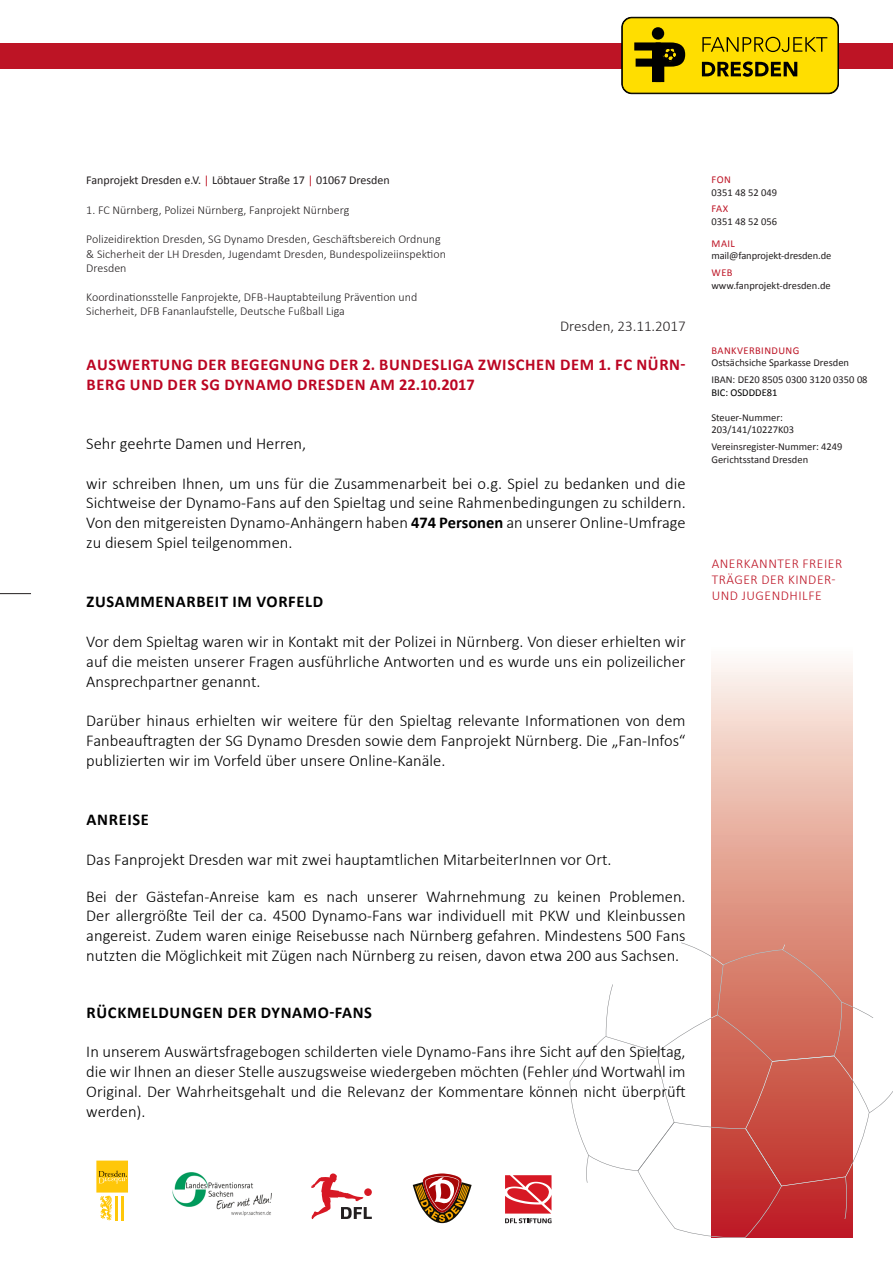
<style>
.page{position:relative;width:893px;height:1263px;background:#fff}
.page>*{position:absolute;margin:0;border:0;box-sizing:border-box;transform-origin:0 0}
.t1{font:300 16.5px/19.8px "Calibri";color:#000;text-align:justify}
.t2{font:700 16.5px/19.8px "Calibri";letter-spacing:.04em;color:#bb0522}
.t3{font:700 16.5px "Calibri";letter-spacing:.04em;color:#000}
.t4{font:300 15px "Calibri";color:#231f20}
.t5{font:300 13.5px/16.2px "Calibri";letter-spacing:.04em;color:#bd1425}
.t6{font:300 12px/14.4px "Calibri";color:#231f20}
.t7{font:12px "Calibri";color:#231f20}
.t8{font:10.5px "Calibri";color:#231f20}
.t9{font:10.5px "Calibri";letter-spacing:.04em;color:#bd1425}
.t10{font:10.5px "Calibri";color:#000}
.s1{color:#bd1425}
.s2{font-weight:700}
</style>
<div class="page">
<hr style="left:0;top:593px;width:31px;height:1px;background:#231f20">
<svg style="left:711px;top:663px;width:142px;height:279px;background:#ebbcae"></svg>
<div style="left:0;top:43px;width:893px;height:26px;background:#bd1425"></div>
<svg style="left:570px;top:942px;width:323px;height:296px"></svg>
<svg style="left:413px;top:1173px;width:59px;height:50px"></svg>
<div style="left:97px;top:1192px;width:31px;height:31px;border:1px solid #fff"></div>
<hr style="left:115px;top:1196px;width:3px;height:24px;background:#ffc709">
<svg style="left:100px;top:1195px;width:12px;height:25px"></svg>
<hr style="left:121px;top:1196px;width:2px;height:24px;background:#ffc709">
<div style="left:97px;top:1161px;width:31px;height:31px;background:#ffc709"></div>
<svg style="left:99px;top:1170px;width:28px;height:14px"></svg>
<img style="left:172px;top:1172px;width:100px;height:44px">
<svg style="left:621px;top:17px;width:218px;height:77px;background:#cdb301"></svg>
<svg style="left:505px;top:1175px;width:46px;height:48px"></svg>
<svg style="left:311px;top:1173px;width:61px;height:46px"></svg>
<p class="t7" style="left:86px;top:171px;width:305px">Fanprojekt Dresden e.V. <span class="s1">|</span> Löbtauer Straße 17 <span class="s1">|</span> 01067 Dresden</p>
<p class="t6" style="left:86px;top:203px;width:264px">1. FC Nürnberg, Polizei Nürnberg, Fanprojekt Nürnberg</p>
<p class="t6" style="left:86px;top:232px;width:361px">Polizeidirektion Dresden, SG Dynamo Dresden, Geschäftsbereich Ordnung &amp; Sicherheit der LH Dresden, Jugendamt Dresden, Bundespolizeiinspektion<br>Dresden</p>
<p class="t6" style="left:86px;top:290px;width:332px">Koordinationsstelle Fanprojekte, DFB -Hauptabteilung Prävention und<br>Sicherheit, DFB Fananlaufstelle, Deutsche Fußball Liga</p>
<p class="t2" style="left:87px;top:354px;width:600px">AUSWERTUNG DER BEGEGNUNG DER 2. BUNDESLIGA ZWISCHEN DEM 1. FC NÜRN-<br>BERG UND DER SG DYNAMO DRESDEN AM 22.10.2017</p>
<p class="t4" style="left:560px;top:317px;width:127px">Dresden, 23.11.2017</p>
<p class="t1" style="left:86px;top:433px;width:221px">Sehr geehrte Damen und Herren,</p>
<p class="t1" style="left:86px;top:473px;width:601px">wir schreiben Ihnen, um uns für die Zusammenarbeit bei o.g. Spiel zu bedanken und die Sichtweise der Dynamo-Fans auf den Spieltag und seine Rahmenbedingungen zu schildern.<br>Von den mitgereisten Dynamo-Anhängern haben <span class="s2">474 Personen</span> an unserer Online-Umfrage zu diesem Spiel teilgenommen.</p>
<p class="t3" style="left:87px;top:590px;width:238px">ZUSAMMENARBEIT IM VORFELD</p>
<p class="t1" style="left:86px;top:631px;width:601px">Vor dem Spieltag waren wir in Kontakt mit der Polizei in Nürnberg. Von dieser erhielten wir auf die meisten unserer Fragen ausführliche Antworten und es wurde uns ein polizeilicher Ansprechpartner genannt.</p>
<p class="t1" style="left:86px;top:711px;width:601px">Darüber hinaus erhielten wir weitere für den Spieltag relevante Informationen von dem Fanbeauftragten der SG Dynamo Dresden sowie dem Fanprojekt Nürnberg. Die „Fan-Infos“ publizierten wir im Vorfeld über unsere Online-Kanäle.</p>
<p class="t3" style="left:87px;top:808px;width:64px">ANREISE</p>
<p class="t1" style="left:86px;top:849px;width:527px">Das Fanprojekt Dresden war mit zwei hauptamtlichen MitarbeiterInnen vor Ort.</p>
<p class="t1" style="left:86px;top:886px;width:601px">Bei der Gästefan-Anreise kam es nach unserer Wahrnehmung zu keinen Problemen.<br>Der allergrößte Teil der ca. 4500 Dynamo-Fans war individuell mit PKW und Kleinbussen angereist. Zudem waren einige Reisebusse nach Nürnberg gefahren. Mindestens 500 Fans nutzten die Möglichkeit mit Zügen nach Nürnberg zu reisen, davon etwa 200 aus Sachsen.</p>
<p class="t3" style="left:87px;top:1000px;width:287px">RÜCKMELDUNGEN DER DYNAMO-FANS</p>
<p class="t1" style="left:86px;top:1042px;width:601px">In unserem Auswärtsfragebogen schilderten viele Dynamo-Fans ihre Sicht auf den Spieltag, die wir Ihnen an dieser Stelle auszugsweise wiedergeben möchten (Fehler und Wortwahl im Original. Der Wahrheitsgehalt und die Relevanz der Kommentare können nicht überprüft werden).</p>
<p class="t9" style="left:712px;top:172px;width:21px">FON</p>
<p class="t8" style="left:711px;top:185px;width:67px">0351 48 52 049</p>
<p class="t9" style="left:712px;top:202px;width:18px">FAX</p>
<p class="t8" style="left:711px;top:214px;width:67px">0351 48 52 056</p>
<p class="t9" style="left:712px;top:236px;width:25px">MAIL</p>
<p class="t8" style="left:711px;top:248px;width:121px">mail@fanprojekt-dresden.de</p>
<p class="t9" style="left:712px;top:265px;width:22px">WEB</p>
<p class="t8" style="left:711px;top:278px;width:121px">www.fanprojekt-dresden.de</p>
<p class="t9" style="left:712px;top:343px;width:89px">BANKVERBINDUNG</p>
<p class="t8" style="left:711px;top:355px;width:139px">Ostsächsiche Sparkasse Dresden</p>
<p class="t8" style="left:711px;top:372px;width:158px">IBAN: DE20 8505 0300 3120 0350 08</p>
<p class="t10" style="left:711px;top:385px;width:68px">BIC: OSDDDE81</p>
<p class="t8" style="left:711px;top:410px;width:73px">Steuer-Nummer:</p>
<p class="t8" style="left:711px;top:423px;width:84px">203/141/10227K03</p>
<p class="t8" style="left:711px;top:439px;width:133px">Vereinsregister-Nummer: 4249</p>
<p class="t8" style="left:711px;top:452px;width:98px">Gerichtsstand Dresden</p>
<p class="t5" style="left:712px;top:555px;width:132px">ANERKANNTER FREIER<br>TRÄGER DER KINDER-<br>UND JUGENDHILFE</p>
</div>
